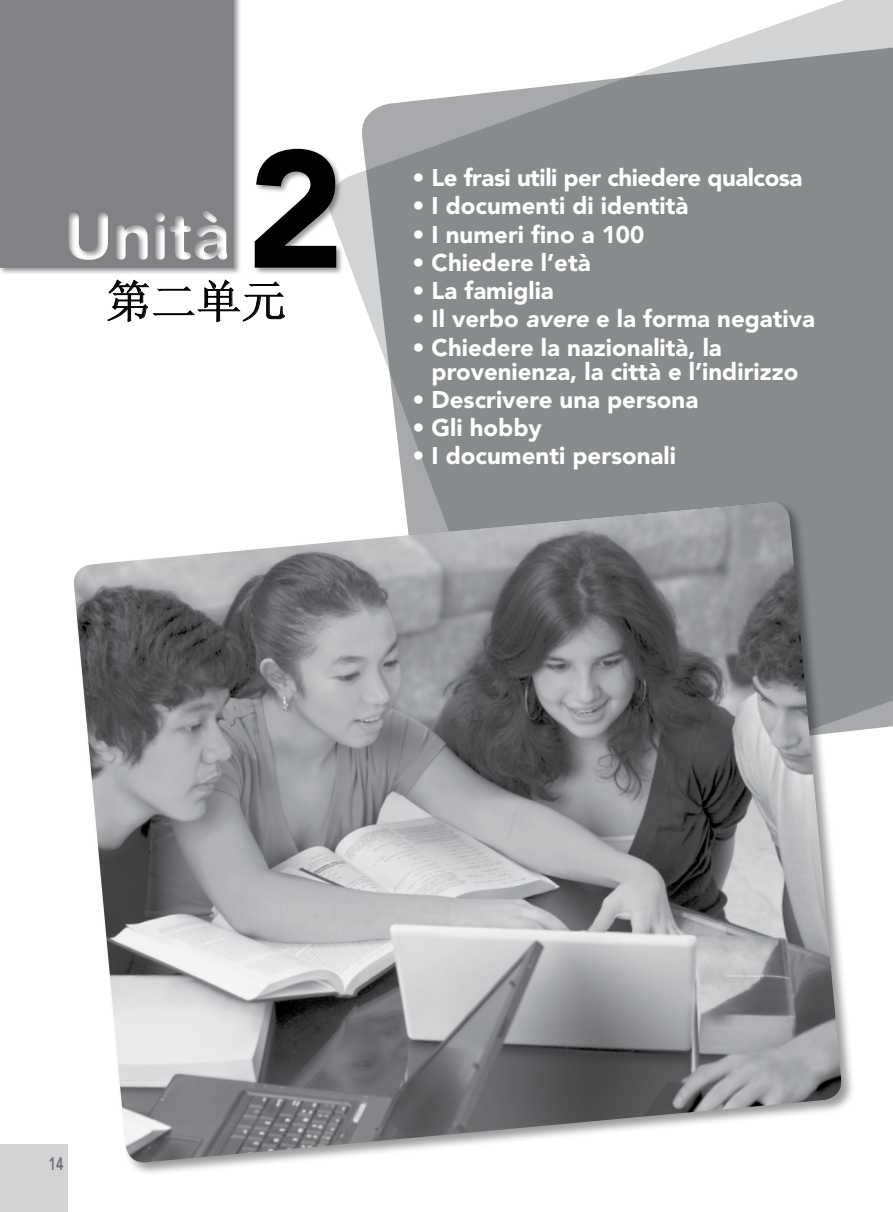
<style>
.page{position:relative;width:893px;height:1212px;background:#fff}
.page>*{position:absolute;margin:0;border:0;box-sizing:border-box;transform-origin:0 0}
.t1{font:900 165px "Avenir LT Std";color:#000}
.t2{font:45px "Sim Sun";color:#000}
.t3{font:900 24px/24px "Avenir";color:#fff}
.t4{font:900 24px "Avenir";letter-spacing:-.02em;color:#fff}
.t5{font:800 18px "Avenir LT Std";color:#6d6e71;scale:.7 1}
.s1{font-style:italic}
</style>
<div class="page">
<svg style="left:344px;top:0;width:549px;height:731px;fill:#888b8e"></svg>
<div style="left:0;top:0;width:241px;height:276px;background:#000;opacity:.4"></div>
<div style="left:0;top:0;width:234px;height:268px;background:#808285"></div>
<div style="left:253px;top:148px;width:91px;height:127px;background:#000;opacity:.4"></div>
<svg style="left:107px;top:279px;width:179px;height:44px"></svg>
<div style="left:0;top:1144px;width:68px;height:68px;background:#d1d3d4"></div>
<div style="left:72px;top:500px;width:783px;height:676px;background:#000;opacity:.4"></div>
<img style="left:72px;top:502px;width:771px;height:662px">
<h1 class="t1" style="left:247px;top:110px;width:99px">2</h1>
<h2 class="t2" style="left:106px;top:279px;width:181px">第二单元</h2>
<p class="t4" style="left:412px;top:163px;width:391px">• Le frasi utili per chiedere qualcosa</p>
<p class="t3" style="left:412px;top:194px;width:277px">• I documenti di identità</p>
<p class="t3" style="left:412px;top:222px;width:233px">• I numeri fino a 100</p>
<p class="t3" style="left:412px;top:250px;width:180px">• Chiedere l’età</p>
<p class="t3" style="left:412px;top:279px;width:143px">• La famiglia</p>
<p class="t3" style="left:412px;top:307px;width:404px">• Il verbo <span class="s1">avere</span> e la forma negativa</p>
<p class="t3" style="left:432px;top:335px;width:368px;text-indent:-19px">• Chiedere la nazionalità, la provenienza, la città e l’indirizzo</p>
<p class="t3" style="left:412px;top:387px;width:287px">• Descrivere una persona</p>
<p class="t3" style="left:412px;top:416px;width:131px">• Gli hobby</p>
<p class="t3" style="left:412px;top:444px;width:265px">• I documenti personali</p>
<p class="t5" style="left:49px;top:1153px;width:23px">14</p>
</div>
